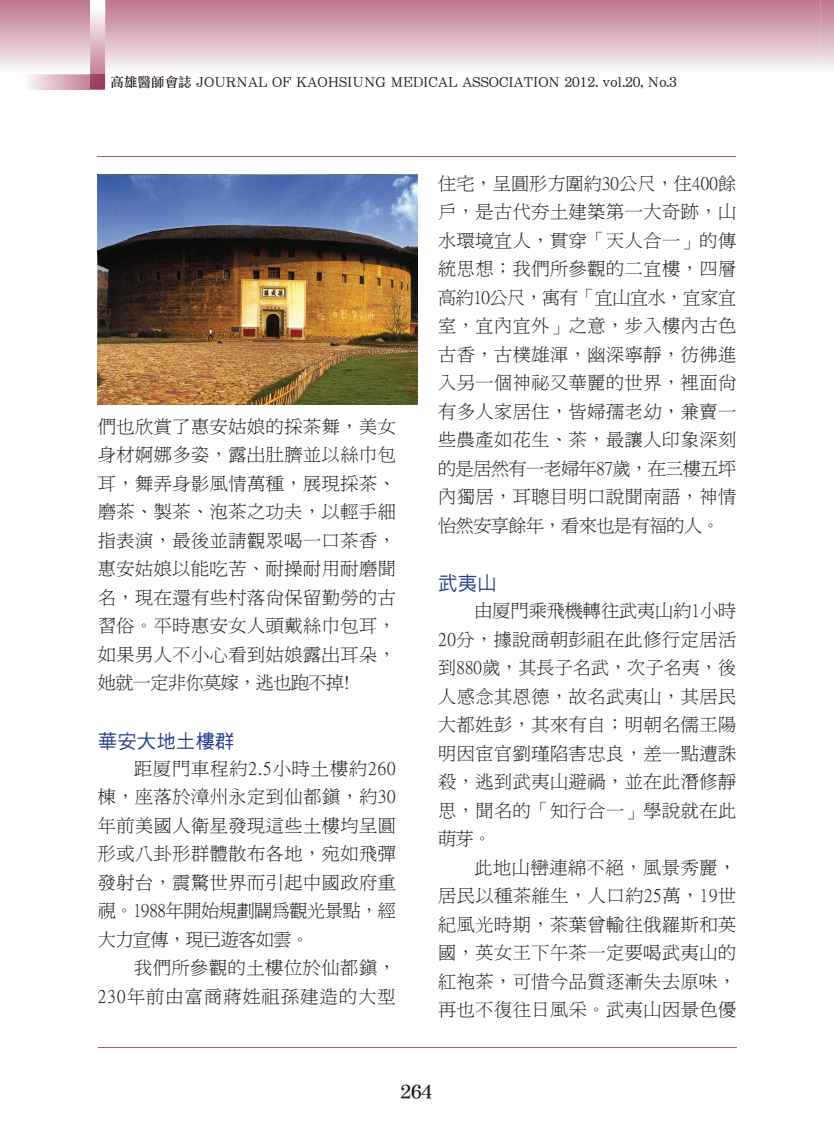
<style>
.page{position:relative;width:834px;height:1144px;background:#fff}
.page>*{position:absolute;margin:0;border:0;box-sizing:border-box;transform-origin:0 0}
.t1{font:19.5px "DF Hei W5 WIN BF";color:#253f8e}
.t2{font:18px/28.5px "P Ming Li U";letter-spacing:.035em;color:#231f20;text-align:justify}
.t3{font:18px/28.5px "P Ming Li U";letter-spacing:.07em;color:#231f20;text-align:right}
.t4{font:18px "DF Li Song W7 WINP BF";color:#231f20}
.t5{font:13.5px "DF Li Song W5 WINP BF";color:#231f20}
</style>
<div class="page">
<svg style="left:0;top:0;width:820px;height:88px"></svg>
<svg style="left:821px;top:0;width:12px;height:68px"></svg>
<hr style="left:98px;top:1047px;width:638px;height:1px;background:#a85582">
<hr style="left:98px;top:156px;width:638px;height:1px;background:#a85582">
<svg style="left:90px;top:0;width:15px;height:74px"></svg>
<svg style="left:30px;top:89px;width:75px;height:1px"></svg>
<img style="left:9px;top:74px;width:81px;height:15px">
<img style="left:90px;top:74px;width:15px;height:15px">
<img style="left:97px;top:174px;width:320px;height:231px">
<p class="t5" style="left:111px;top:75px;width:567px">高雄醫師會誌 JOURNAL OF KAOHSIUNG MEDICAL ASSOCIATION 2012. vol.20, No.3</p>
<p class="t2" style="left:98px;top:412px;width:299px">們也欣賞了惠安姑娘的採茶舞，美女身材婀娜多姿，露出肚臍並以絲巾包耳，舞弄身影風情萬種，展現採茶、磨茶、製茶、泡茶之功夫，以輕手細指表演，最後並請觀眾喝一口茶香，惠安姑娘以能吃苦、耐操耐用耐磨聞名，現在還有些村落尚保留勤勞的古習俗。平時惠安女人頭戴絲巾包耳，如果男人不小心看到姑娘露出耳朵，她就一定非你莫嫁，逃也跑不掉!</p>
<p class="t1" style="left:98px;top:731px;width:138px">華安大地土樓群</p>
<p class="t2" style="left:98px;top:754px;width:299px;text-indent:36px">距厦門車程約2.5小時土樓約260棟，座落於漳州永定到仙都鎮，約30年前美國人衛星發現這些土樓均呈圓形或八卦形群體散布各地，宛如飛彈發射台，震驚世界而引起中國政府重視。1988年開始規劃闢為觀光景點，經大力宣傳，現已遊客如雲。</p>
<p class="t3" style="left:98px;top:954px;width:299px">我們所參觀的土樓位於仙都鎮，<br>230年前由富商蔣姓祖孫建造的大型</p>
<p class="t2" style="left:438px;top:169px;width:299px">住宅，呈圓形方圍約30公尺，住400餘戶，是古代夯土建築第一大奇跡，山水環境宜人，貫穿「天人合一」的傳統思想；我們所參觀的二宜樓，四層高約10公尺，寓有「宜山宜水，宜家宜室，宜內宜外」之意，步入樓內古色古香，古樸雄渾，幽深寧靜，彷彿進入另一個神祕又華麗的世界，裡面尚有多人家居住，皆婦孺老幼，兼賣一些農產如花生、茶，最讓人印象深刻的是居然有一老婦年87歲，在三樓五坪內獨居，耳聰目明口說聞南語，神情怡然安享餘年，看來也是有福的人。</p>
<p class="t1" style="left:438px;top:573px;width:60px">武夷山</p>
<p class="t2" style="left:438px;top:597px;width:299px;text-indent:36px">由厦門乘飛機轉往武夷山約1小時20分，據說商朝彭祖在此修行定居活到880歲，其長子名武，次子名夷，後人感念其恩德，故名武夷山，其居民大都姓彭，其來有自；明朝名儒王陽明因宦官劉瑾陷害忠良，差一點遭誅殺，逃到武夷山避禍，並在此潛修靜思，聞名的「知行合一」學說就在此萌芽。</p>
<p class="t2" style="left:438px;top:853px;width:299px;text-indent:36px">此地山巒連綿不絕，風景秀麗，居民以種茶維生，人口約25萬，19世紀風光時期，茶葉曾輸往俄羅斯和英國，英女王下午茶一定要喝武夷山的紅袍茶，可惜今品質逐漸失去原味，再也不復往日風采。武夷山因景色優</p>
<p class="t4" style="left:400px;top:1083px;width:33px">264</p>
</div>
